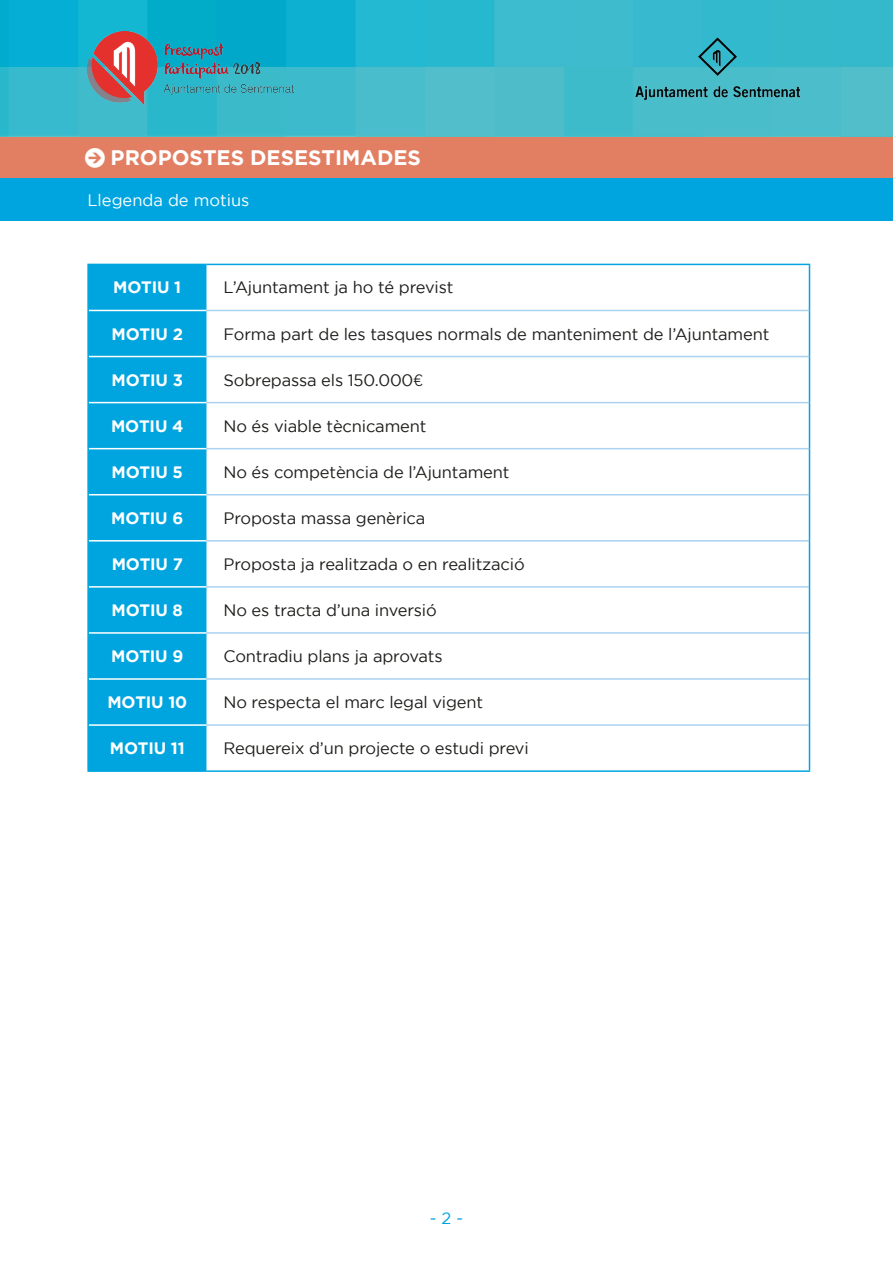
<style>
.page{position:relative;width:893px;height:1263px;background:#fff}
.page>*{position:absolute;margin:0;border:0;box-sizing:border-box;transform-origin:0 0}
.t1{font:700 21px "Gotham";color:#fff}
.t2{font:16.5px "Gotham";letter-spacing:-.01em;color:#1d1d1b}
.t3{font:700 16.5px "Gotham";letter-spacing:-.01em;color:#fff}
.t4{font:16.5px "Gotham";color:#fff}
.t5{font:16.5px "Gotham";color:#00a5df}
.s1{font-family:"Arrowstfb";font-weight:400}
.s2{font-family:"Apercu";font-weight:300}
</style>
<div class="page">
<div style="left:0;top:136px;width:893px;height:43px;background:#e27f63"></div>
<div style="left:0;top:179px;width:893px;height:42px;background:#00a5df"></div>
<img style="left:0;top:0;width:893px;height:136px">
<img style="left:699px;top:32px;width:37px;height:45px">
<img style="left:634px;top:79px;width:166px;height:24px">
<img style="left:87px;top:32px;width:206px;height:73px">
<div style="left:89px;top:265px;width:117px;height:505px;background:#00a5df"></div>
<hr style="left:89px;top:310px;width:117px;height:1px;background:#fff">
<hr style="left:89px;top:356px;width:117px;height:1px;background:#fff">
<hr style="left:89px;top:402px;width:117px;height:1px;background:#fff">
<hr style="left:89px;top:448px;width:117px;height:1px;background:#fff">
<hr style="left:89px;top:494px;width:117px;height:1px;background:#fff">
<hr style="left:89px;top:540px;width:117px;height:1px;background:#fff">
<hr style="left:89px;top:586px;width:117px;height:2px;background:#fff">
<hr style="left:89px;top:632px;width:117px;height:2px;background:#fff">
<hr style="left:89px;top:678px;width:117px;height:2px;background:#fff">
<hr style="left:89px;top:724px;width:117px;height:2px;background:#fff">
<hr style="left:206px;top:310px;width:603px;height:1px;background:#aad2f1">
<hr style="left:206px;top:356px;width:603px;height:1px;background:#aad2f1">
<hr style="left:206px;top:402px;width:603px;height:1px;background:#aad2f1">
<hr style="left:206px;top:448px;width:603px;height:1px;background:#aad2f1">
<hr style="left:206px;top:494px;width:603px;height:1px;background:#aad2f1">
<hr style="left:206px;top:540px;width:603px;height:1px;background:#aad2f1">
<hr style="left:206px;top:586px;width:603px;height:2px;background:#aad2f1">
<hr style="left:206px;top:632px;width:603px;height:2px;background:#aad2f1">
<hr style="left:206px;top:678px;width:603px;height:2px;background:#aad2f1">
<hr style="left:206px;top:724px;width:603px;height:2px;background:#aad2f1">
<hr style="left:87px;top:264px;width:119px;height:1px;background:#00a5df">
<hr style="left:87px;top:265px;width:2px;height:45px;background:#00a5df">
<hr style="left:206px;top:264px;width:604px;height:1px;background:#00a5df">
<hr style="left:809px;top:265px;width:1px;height:45px;background:#00a5df">
<hr style="left:87px;top:310px;width:2px;height:46px;background:#00a5df">
<hr style="left:809px;top:310px;width:1px;height:46px;background:#00a5df">
<hr style="left:87px;top:356px;width:2px;height:47px;background:#00a5df">
<hr style="left:809px;top:356px;width:1px;height:47px;background:#00a5df">
<hr style="left:87px;top:403px;width:2px;height:46px;background:#00a5df">
<hr style="left:809px;top:403px;width:1px;height:46px;background:#00a5df">
<hr style="left:87px;top:449px;width:2px;height:46px;background:#00a5df">
<hr style="left:809px;top:449px;width:1px;height:46px;background:#00a5df">
<hr style="left:87px;top:495px;width:2px;height:46px;background:#00a5df">
<hr style="left:809px;top:495px;width:1px;height:46px;background:#00a5df">
<hr style="left:87px;top:541px;width:2px;height:46px;background:#00a5df">
<hr style="left:809px;top:541px;width:1px;height:46px;background:#00a5df">
<hr style="left:87px;top:587px;width:2px;height:46px;background:#00a5df">
<hr style="left:809px;top:587px;width:1px;height:46px;background:#00a5df">
<hr style="left:87px;top:633px;width:2px;height:46px;background:#00a5df">
<hr style="left:809px;top:633px;width:1px;height:46px;background:#00a5df">
<hr style="left:87px;top:679px;width:2px;height:46px;background:#00a5df">
<hr style="left:809px;top:679px;width:1px;height:46px;background:#00a5df">
<hr style="left:87px;top:725px;width:2px;height:45px;background:#00a5df">
<hr style="left:809px;top:725px;width:1px;height:45px;background:#00a5df">
<hr style="left:87px;top:770px;width:119px;height:2px;background:#00a5df">
<hr style="left:206px;top:770px;width:604px;height:2px;background:#00a5df">
<p class="t1" style="left:85px;top:145px;width:337px"><span class="s1">J</span> PROPOSTES DESESTIMADES</p>
<p class="t4" style="left:87px;top:191px;width:164px">Llegenda de motius</p>
<p class="t3" style="left:113px;top:278px;width:69px">MOTIU 1</p>
<p class="t2" style="left:223px;top:278px;width:231px">L’Ajuntament ja ho té previst</p>
<p class="t3" style="left:112px;top:324px;width:73px">MOTIU 2</p>
<p class="t2" style="left:223px;top:325px;width:547px">Forma part de les tasques normals de manteniment de l’Ajuntament</p>
<p class="t3" style="left:112px;top:370px;width:73px">MOTIU 3</p>
<p class="t2" style="left:223px;top:371px;width:201px">Sobrepassa els 150.000<span class="s2">€</span></p>
<p class="t3" style="left:111px;top:416px;width:74px">MOTIU 4</p>
<p class="t2" style="left:223px;top:417px;width:204px">No és viable tècnicament</p>
<p class="t3" style="left:112px;top:462px;width:73px">MOTIU 5</p>
<p class="t2" style="left:223px;top:463px;width:288px">No és competència de l’Ajuntament</p>
<p class="t3" style="left:111px;top:508px;width:73px">MOTIU 6</p>
<p class="t2" style="left:223px;top:509px;width:203px">Proposta massa genèrica</p>
<p class="t3" style="left:112px;top:554px;width:73px">MOTIU 7</p>
<p class="t2" style="left:223px;top:555px;width:303px">Proposta ja realitzada o en realització</p>
<p class="t3" style="left:112px;top:600px;width:73px">MOTIU 8</p>
<p class="t2" style="left:223px;top:601px;width:215px">No es tracta d’una inversió</p>
<p class="t3" style="left:111px;top:647px;width:73px">MOTIU 9</p>
<p class="t2" style="left:223px;top:647px;width:221px">Contradiu plans ja aprovats</p>
<p class="t3" style="left:107px;top:693px;width:81px">MOTIU 10</p>
<p class="t2" style="left:223px;top:693px;width:261px">No respecta el marc legal vigent</p>
<p class="t3" style="left:110px;top:739px;width:76px">MOTIU 11</p>
<p class="t2" style="left:223px;top:739px;width:307px">Requereix d’un projecte o estudi previ</p>
<p class="t5" style="left:430px;top:1209px;width:35px">- 2 -</p>
</div>
